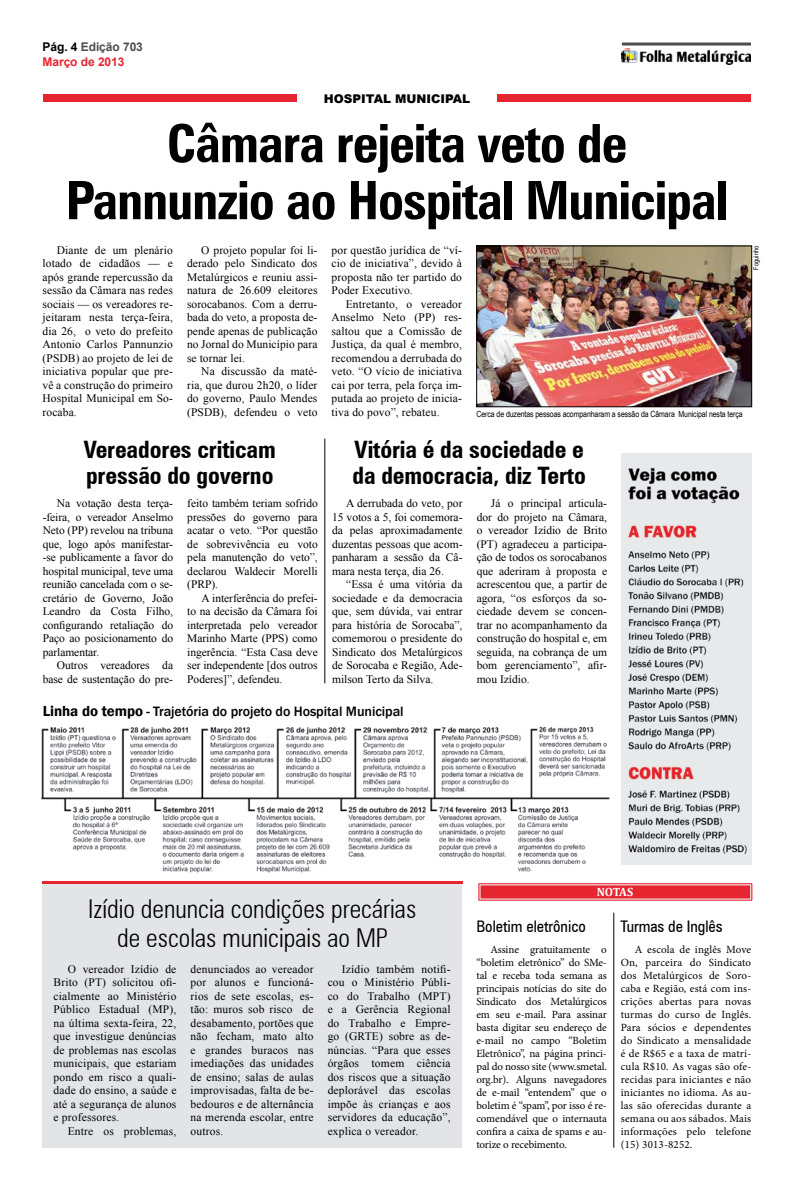
<style>
.page{position:relative;width:794px;height:1191px;background:#fff}
.page>*{position:absolute;margin:0;border:0;box-sizing:border-box;transform-origin:0 0}
.t1{font:700 condensed 53px/57px "Zurich BT";letter-spacing:-.02em;color:#000;text-align:center}
.t2{font:300 condensed 26px/29px "Zurich BT";color:#000;text-align:center}
.t3{font:700 condensed 24px/26px "Zurich BT";letter-spacing:-.005em;color:#000}
.t4{font:condensed 16px "Zurich BT";color:#000}
.t5{font:500 14px "Franklin Gothic";letter-spacing:-.005em;color:#000}
.t6{font:700 12px/14.4px "Arial";letter-spacing:-.005em;color:#e52630}
.t7{font:900 12px "Arial";color:#000}
.t8{font:700 12px "Cambria";letter-spacing:-.015em;color:#fff}
.t9{font:11.5px/13.5px "Times New Roman";letter-spacing:.005em;color:#000;text-align:justify}
.t10{font:11px/13px "Minion Pro";letter-spacing:-.005em;color:#000;text-align:justify}
.t11{font:8.5px "Arial Narrow";letter-spacing:-.01em;color:#000}
.t12{font:7px "Arial Narrow";color:#000}
.s1{color:#000}
.s2{color:#4b4d50}
.s3{font-weight:600;font-size:15px}
</style>
<div class="page">
<div style="left:42px;top:882px;width:420px;height:265px;background:#e3e4e7"></div>
<hr style="left:622px;top:43px;width:129px;height:3px;background:#4b4d50">
<img style="left:622px;top:48px;width:129px;height:16px">
<div style="left:497px;top:94px;width:254px;height:7px;background:#e52530"></div>
<div style="left:43px;top:94px;width:253px;height:7px;background:#e52530"></div>
<svg style="left:478px;top:883px;width:275px;height:18px;background:#e8454d"></svg>
<hr style="left:613px;top:912px;width:1px;height:235px;background:#000">
<hr style="left:325px;top:439px;width:1px;height:244px;background:#000">
<img style="left:41px;top:726px;width:569px;height:147px">
<img style="left:478px;top:248px;width:272px;height:157px">
<div style="left:476px;top:246px;width:276px;height:161px;border:1px solid #000"></div>
<hr style="left:42px;top:881px;width:420px;height:3px;background:#e52630">
<img style="left:621px;top:453px;width:131px;height:411px">
<p class="t6" style="left:43px;top:40px;width:102px"><span class="s1">Pág. 4</span> <span class="s2">Edição 703<br></span>Março de 2013</p>
<p class="t7" style="left:324px;top:90px;width:148px">HOSPITAL MUNICIPAL</p>
<h1 class="t1" style="left:66px;top:114px;width:664px">Câmara rejeita veto de<br>Pannunzio ao Hospital Municipal</h1>
<p class="t9" style="left:43px;top:243px;width:132px;text-indent:14px">Diante de um plenário lotado de cidadãos — e após grande repercussão da sessão da Câmara nas redes sociais — os vereadores re&shy;jeitaram nesta terça-feira, dia 26, o veto do prefeito Antonio Carlos Pannunzio (PSDB) ao projeto de lei de iniciativa popular que pre&shy;vê a construção do primeiro Hospital Municipal em So&shy;rocaba.</p>
<p class="t9" style="left:187px;top:243px;width:132px;text-indent:14px">O projeto popular foi li&shy;derado pelo Sindicato dos Metalúrgicos e reuniu assi&shy;natura de 26.609 eleitores sorocabanos. Com a derru&shy;bada do veto, a proposta de&shy;pende apenas de publicação no Jornal do Município para se tornar lei.</p>
<p class="t9" style="left:187px;top:365px;width:132px;text-indent:14px">Na discussão da maté&shy;ria, que durou 2h20, o líder do governo, Paulo Mendes (PSDB), defendeu o veto</p>
<p class="t9" style="left:332px;top:243px;width:132px">por questão jurídica de “ví&shy;cio de iniciativa”, devido à proposta não ter partido do Poder Executivo.</p>
<p class="t9" style="left:332px;top:297px;width:132px;text-indent:14px">Entretanto, o vereador Anselmo Neto (PP) res&shy;saltou que a Comissão de Justiça, da qual é membro, recomendou a derrubada do veto. “O vício de iniciativa cai por terra, pela força im&shy;putada ao projeto de inicia&shy;tiva do povo”, rebateu.</p>
<p class="t11" style="left:476px;top:407px;width:268px">Cerca de duzentas pessoas acompanharam a sessão da Câmara Municipal nesta terça</p>
<h3 class="t3" style="left:84px;top:436px;width:194px">Vereadores criticam pressão do governo</h3>
<h3 class="t3" style="left:352px;top:436px;width:235px">Vitória é da sociedade e da democracia, diz Terto</h3>
<p class="t9" style="left:43px;top:496px;width:132px;text-indent:14px">Na votação desta terça--feira, o vereador Anselmo Neto (PP) revelou na tribuna que, logo após manifestar--se publicamente a favor do hospital municipal, teve uma reunião cancelada com o se&shy;cretário de Governo, João Leandro da Costa Filho, configurando retaliação do Paço ao posicionamento do parlamentar.</p>
<p class="t9" style="left:43px;top:658px;width:132px;text-align:right">Outros vereadores da base de sustentação do pre-</p>
<p class="t9" style="left:187px;top:496px;width:132px">feito também teriam sofrido pressões do governo para acatar o veto. “Por questão de sobrevivência eu voto pela manutenção do veto”, declarou Waldecir Morelli (PRP).</p>
<p class="t9" style="left:187px;top:591px;width:132px;text-indent:14px">A interferência do prefei&shy;to na decisão da Câmara foi interpretada pelo vereador Marinho Marte (PPS) como ingerência. “Esta Casa deve ser independente [dos outros Poderes]”, defendeu.</p>
<p class="t9" style="left:332px;top:496px;width:132px;text-indent:14px">A derrubada do veto, por 15 votos a 5, foi comemora&shy;da pelas aproximadamente duzentas pessoas que acom&shy;panharam a sessão da Câ&shy;mara nesta terça, dia 26.</p>
<p class="t9" style="left:332px;top:577px;width:132px;text-indent:14px">“Essa é uma vitória da sociedade e da democracia que, sem dúvida, vai entrar para história de Sorocaba”, comemorou o presidente do Sindicato dos Metalúrgicos de Sorocaba e Região, Ade&shy;milson Terto da Silva.</p>
<p class="t5" style="left:43px;top:702px;width:362px"><span class="s3">Linha do tempo</span> - Trajetória do projeto do Hospital Municipal</p>
<p class="t9" style="left:477px;top:496px;width:132px;text-indent:14px">Já o principal articula&shy;dor do projeto na Câmara, o vereador Izídio de Brito (PT) agradeceu a participa&shy;ção de todos os sorocabanos que aderiram à proposta e acrescentou que, a partir de agora, “os esforços da so&shy;ciedade devem se concen&shy;trar no acompanhamento da construção do hospital e, em seguida, na cobrança de um bom gerenciamento”, afir&shy;mou Izídio.</p>
<p class="t12" style="left:750px;top:270px;width:25px;rotate:-90deg">Foguinho</p>
<h2 class="t2" style="left:88px;top:893px;width:329px">Izídio denuncia condições precárias de escolas municipais ao MP</h2>
<p class="t9" style="left:54px;top:962px;width:124px;text-indent:14px">O vereador Izídio de Brito (PT) solicitou ofi&shy;cialmente ao Ministério Público Estadual (MP), na última sexta-feira, 22, que investigue denúncias de problemas nas escolas municipais, que estariam pondo em risco a quali&shy;dade do ensino, a saúde e até a segurança de alunos e professores.</p>
<p class="t9" style="left:68px;top:1124px;width:110px">Entre os problemas,</p>
<p class="t9" style="left:191px;top:962px;width:124px">denunciados ao vereador por alunos e funcioná&shy;rios de sete escolas, es&shy;tão: muros sob risco de desabamento, portões que não fecham, mato alto e grandes buracos nas imediações das unidades de ensino; salas de aulas improvisadas, falta de be&shy;bedouros e de alternância na merenda escolar, entre outros.</p>
<p class="t9" style="left:328px;top:962px;width:124px;text-indent:14px">Izídio também notifi&shy;cou o Ministério Públi&shy;co do Trabalho (MPT) e a Gerência Regional do Trabalho e Empre&shy;go (GRTE) sobre as de&shy;núncias. “Para que esses órgãos tomem ciência dos riscos que a situação deplorável das escolas impõe às crianças e aos servidores da educação”, explica o vereador.</p>
<h3 class="t4" style="left:476px;top:916px;width:111px">Boletim eletrônico</h3>
<p class="t8" style="left:597px;top:883px;width:38px">NOTAS</p>
<h3 class="t4" style="left:620px;top:916px;width:104px">Turmas de Inglês</h3>
<p class="t10" style="left:476px;top:942px;width:132px;text-indent:14px">Assine gratuitamente o “boletim eletrônico” do SMe&shy;tal e receba toda semana as principais notícias do site do Sindicato dos Metalúrgicos em seu e-mail. Para assinar basta digitar seu endereço de e-mail no campo “Boletim Eletrônico”, na página princi&shy;pal do nosso site (www.smetal. org.br). Alguns navegadores de e-mail “entendem” que o boletim é “spam”, por isso é re&shy;comendável que o internauta confira a caixa de spams e au&shy;torize o recebimento.</p>
<p class="t10" style="left:621px;top:942px;width:132px;text-indent:14px">A escola de inglês Move On, parceira do Sindicato dos Metalúrgicos de Soro&shy;caba e Região, está com ins&shy;crições abertas para novas turmas do curso de Inglês.<br>Para sócios e dependentes do Sindicato a mensalidade é de R$65 e a taxa de matrí&shy;cula R$10. As vagas são ofe&shy;recidas para iniciantes e não iniciantes no idioma. As au&shy;las são oferecidas durante a semana ou aos sábados. Mais informações pelo telefone (15) 3013-8252.</p>
</div>
